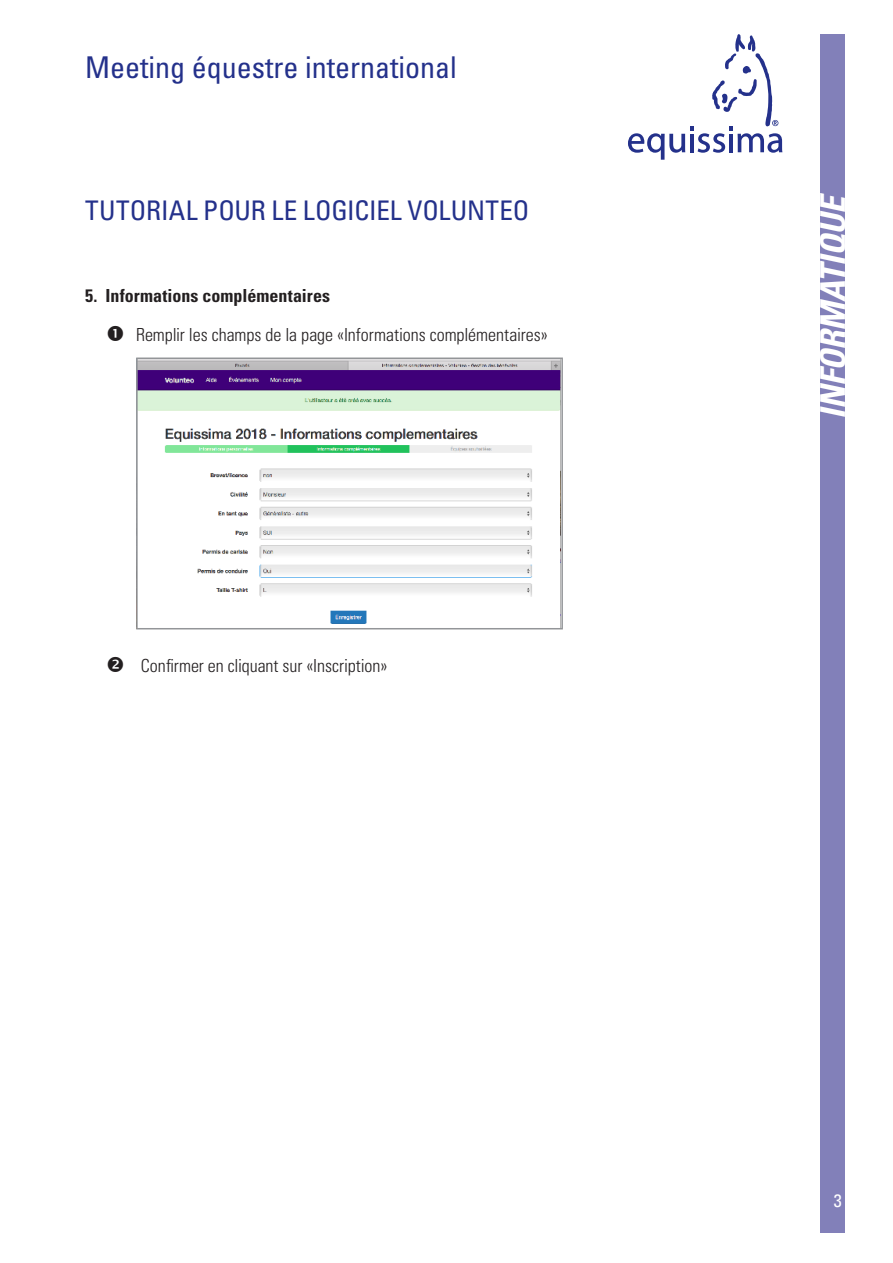
<style>
.page{position:relative;width:893px;height:1263px;background:#fff}
.page>*{position:absolute;margin:0;border:0;box-sizing:border-box;transform-origin:0 0}
.t1{font:italic 700 condensed 34.5px "Univers LT";color:#fff}
.t2{font:condensed 30px "Univers LT";color:#24318b}
.t3{font:condensed 27px "Univers LT";color:#24318b}
.t4{font:300 condensed 18px "Univers LT";letter-spacing:-.005em;color:#231f20}
.t5{font:700 condensed 18px "Univers LT";letter-spacing:.005em;color:#231f20}
.t6{font:condensed 18px "Univers LT";color:#fff}
</style>
<div class="page">
<div style="left:820px;top:34px;width:25px;height:1199px;background:#8280b9"></div>
<svg style="left:628px;top:34px;width:154px;height:126px"></svg>
<img style="left:139px;top:360px;width:421px;height:264px">
<div style="left:136px;top:357px;width:427px;height:272px;border:2px solid #939598"></div>
<p class="t2" style="left:85px;top:48px;width:373px">Meeting équestre international</p>
<p class="t3" style="left:85px;top:193px;width:446px">TUTORIAL POUR LE LOGICIEL VOLUNTEO</p>
<p class="t5" style="left:85px;top:285px;width:247px">5. Informations complémentaires</p>
<p class="t4" style="left:136px;top:324px;width:413px">Remplir les champs de la page «Informations complémentaires»</p>
<p class="t4" style="left:141px;top:654px;width:248px">Confirmer en cliquant sur «Inscription»</p>
<p class="t1" style="left:812px;top:419px;width:227px;rotate:-90deg">INFORMATIQUE</p>
<p class="t6" style="left:834px;top:1189px;width:9px">3</p>
</div>
